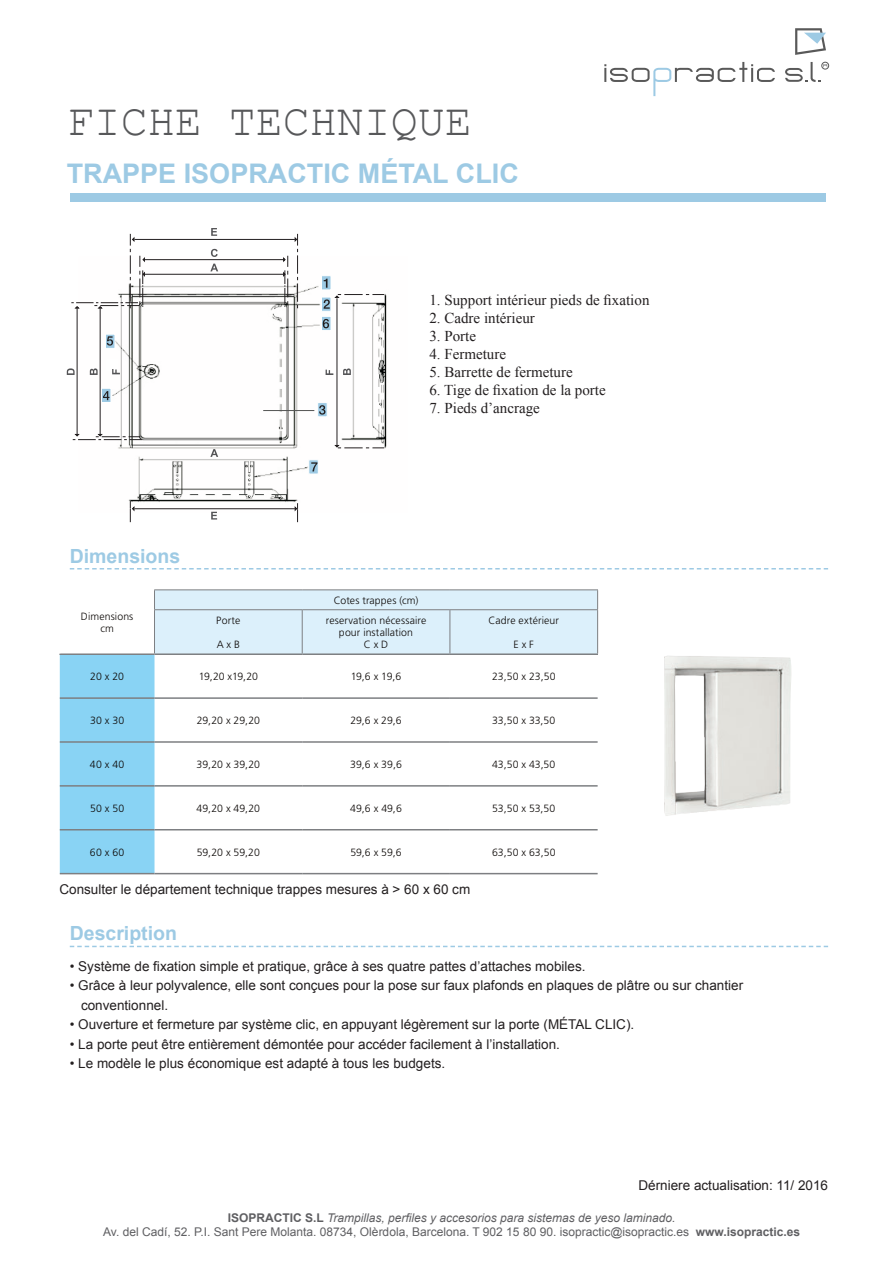
<style>
.page{position:relative;width:893px;height:1263px;background:#fff}
.page>*{position:absolute;margin:0;border:0;box-sizing:border-box;transform-origin:0 0}
.t1{font:45px "Courier New";color:#57585a}
.t2{font:700 27px "Arial";color:#9dcae4}
.t3{font:700 19.5px "Arial";color:#9dcae4}
.t4{font:15px "Times New Roman";color:#231f20}
.t5{font:13.5px/19.5px "Arial";color:#231f20}
.t6{font:12px/14.4px "Arial";color:#5f5f62;text-align:center}
.t7{font:300 10.5px/12.3px "Frutiger";letter-spacing:.01em;color:#0c0806;text-align:center}
.s1{font-weight:700}
.s2{font-style:italic}
</style>
<div class="page">
<svg style="left:604px;top:62px;width:171px;height:34px"></svg>
<div style="left:821px;top:62px;width:8px;height:7px;border:1px solid #595959;border-radius:50%"></div>
<svg style="left:785px;top:62px;width:42px;height:20px"></svg>
<svg style="left:795px;top:28px;width:31px;height:27px"></svg>
<div style="left:70px;top:193px;width:755px;height:8px;background:#9dcae4"></div>
<svg style="left:70px;top:568px;width:758px;height:1px"></svg>
<svg style="left:70px;top:946px;width:758px;height:1px"></svg>
<img style="left:79px;top:256px;width:308px;height:257px">
<div style="left:106px;top:359px;width:13px;height:13px;background:#fff"></div>
<div style="left:105px;top:334px;width:10px;height:15px;background:#9dcae4;border:1px solid #fff"></div>
<hr style="left:145px;top:274px;width:138px;height:1px;background:#231f20">
<svg style="left:210px;top:264px;width:8px;height:7px"></svg>
<hr style="left:134px;top:239px;width:161px;height:1px;background:#231f20">
<svg style="left:295px;top:234px;width:3px;height:74px"></svg>
<svg style="left:211px;top:228px;width:6px;height:8px"></svg>
<hr style="left:100px;top:308px;width:1px;height:126px;background:#231f20">
<svg style="left:90px;top:368px;width:8px;height:7px"></svg>
<svg style="left:112px;top:369px;width:8px;height:5px"></svg>
<hr style="left:337px;top:298px;width:1px;height:147px;background:#231f20">
<svg style="left:335px;top:445px;width:49px;height:4px"></svg>
<svg style="left:326px;top:370px;width:7px;height:5px"></svg>
<svg style="left:343px;top:368px;width:8px;height:7px"></svg>
<svg style="left:210px;top:449px;width:8px;height:8px"></svg>
<hr style="left:134px;top:508px;width:161px;height:1px;background:#231f20">
<svg style="left:130px;top:501px;width:4px;height:21px"></svg>
<svg style="left:295px;top:503px;width:3px;height:19px"></svg>
<svg style="left:211px;top:512px;width:6px;height:7px"></svg>
<hr style="left:77px;top:308px;width:1px;height:126px;background:#231f20">
<svg style="left:73px;top:434px;width:69px;height:6px"></svg>
<svg style="left:67px;top:368px;width:8px;height:7px"></svg>
<hr style="left:145px;top:259px;width:138px;height:1px;background:#231f20">
<svg style="left:211px;top:249px;width:7px;height:8px"></svg>
<svg style="left:71px;top:234px;width:74px;height:74px"></svg>
<svg style="left:283px;top:256px;width:5px;height:51px"></svg>
<hr style="left:263px;top:410px;width:51px;height:1px;background:#535453">
<svg style="left:321px;top:275px;width:10px;height:15px"></svg>
<svg style="left:324px;top:279px;width:3px;height:9px"></svg>
<svg style="left:321px;top:297px;width:10px;height:14px"></svg>
<svg style="left:321px;top:316px;width:10px;height:15px"></svg>
<div style="left:317px;top:402px;width:10px;height:15px;background:#9dcae4;border:1px solid #fff"></div>
<svg style="left:309px;top:460px;width:9px;height:14px"></svg>
<div style="left:101px;top:388px;width:10px;height:15px;background:#9dcae4;border:1px solid #fff"></div>
<svg style="left:107px;top:336px;width:6px;height:10px"></svg>
<svg style="left:103px;top:391px;width:6px;height:9px"></svg>
<svg style="left:311px;top:462px;width:6px;height:9px"></svg>
<svg style="left:319px;top:405px;width:6px;height:10px"></svg>
<svg style="left:323px;top:319px;width:6px;height:9px"></svg>
<svg style="left:324px;top:294px;width:60px;height:15px"></svg>
<hr style="left:154px;top:589px;width:148px;height:1px;background:#7d7f82">
<hr style="left:302px;top:589px;width:148px;height:1px;background:#7d7f82">
<hr style="left:450px;top:589px;width:148px;height:1px;background:#7d7f82">
<svg style="left:59px;top:590px;width:539px;height:284px"></svg>
<img style="left:664px;top:656px;width:128px;height:160px">
<h1 class="t1" style="left:67px;top:93px;width:406px">FICHE TECHNIQUE</h1>
<h2 class="t2" style="left:67px;top:155px;width:454px">TRAPPE ISOPRACTIC MÉTAL CLIC</h2>
<h3 class="t3" style="left:70px;top:543px;width:112px">Dimensions</h3>
<p class="t7" style="left:81px;top:610px;width:54px">Dimensions cm</p>
<p class="t7" style="left:216px;top:614px;width:26px">Porte</p>
<p class="t7" style="left:217px;top:638px;width:25px">A x B</p>
<p class="t4" style="left:429px;top:290px;width:221px">1. Support intérieur pieds de fixation</p>
<p class="t4" style="left:429px;top:308px;width:107px">2. Cadre intérieur</p>
<p class="t4" style="left:429px;top:326px;width:48px">3. Porte</p>
<p class="t4" style="left:429px;top:344px;width:78px">4. Fermeture</p>
<p class="t4" style="left:429px;top:362px;width:145px">5. Barrette de fermeture</p>
<p class="t4" style="left:429px;top:380px;width:178px">6. Tige de fixation de la porte</p>
<p class="t4" style="left:429px;top:398px;width:112px">7. Pieds d’ancrage</p>
<p class="t7" style="left:334px;top:594px;width:86px">Cotes trappes (cm)</p>
<p class="t7" style="left:326px;top:614px;width:102px">reservation nécessaire pour installation<br>C x D</p>
<p class="t7" style="left:489px;top:614px;width:72px">Cadre extérieur</p>
<p class="t7" style="left:514px;top:638px;width:22px">E x F</p>
<p class="t7" style="left:90px;top:670px;width:35px">20 x 20</p>
<p class="t7" style="left:199px;top:670px;width:61px">19,20 x19,20</p>
<p class="t7" style="left:351px;top:670px;width:52px">19,6 x 19,6</p>
<p class="t7" style="left:492px;top:670px;width:65px">23,50 x 23,50</p>
<p class="t7" style="left:90px;top:714px;width:36px">30 x 30</p>
<p class="t7" style="left:197px;top:714px;width:65px">29,20 x 29,20</p>
<p class="t7" style="left:350px;top:714px;width:53px">29,6 x 29,6</p>
<p class="t7" style="left:492px;top:714px;width:65px">33,50 x 33,50</p>
<p class="t7" style="left:90px;top:758px;width:36px">40 x 40</p>
<p class="t7" style="left:197px;top:758px;width:65px">39,20 x 39,20</p>
<p class="t7" style="left:350px;top:758px;width:53px">39,6 x 39,6</p>
<p class="t7" style="left:492px;top:758px;width:65px">43,50 x 43,50</p>
<p class="t7" style="left:90px;top:802px;width:36px">50 x 50</p>
<p class="t7" style="left:197px;top:802px;width:65px">49,20 x 49,20</p>
<p class="t7" style="left:350px;top:802px;width:53px">49,6 x 49,6</p>
<p class="t7" style="left:492px;top:802px;width:65px">53,50 x 53,50</p>
<p class="t7" style="left:90px;top:846px;width:36px">60 x 60</p>
<p class="t7" style="left:197px;top:846px;width:65px">59,20 x 59,20</p>
<p class="t7" style="left:350px;top:846px;width:53px">59,6 x 59,6</p>
<p class="t7" style="left:492px;top:846px;width:65px">63,50 x 63,50</p>
<p class="t5" style="left:59px;top:880px;width:412px">Consulter le département technique trappes mesures à &gt; 60 x 60 cm</p>
<h3 class="t3" style="left:70px;top:920px;width:109px">Description</h3>
<p class="t5" style="left:70px;top:956px;width:517px">• Système de fixation simple et pratique, grâce à ses quatre pattes d’attaches mobiles.</p>
<p class="t5" style="left:81px;top:976px;width:664px;text-indent:-11px">• Grâce à leur polyvalence, elle sont conçues pour la pose sur faux plafonds en plaques de plâtre ou sur chantier conventionnel.</p>
<p class="t5" style="left:70px;top:1015px;width:566px">• Ouverture et fermeture par système clic, en appuyant légèrement sur la porte (MÉTAL CLIC).</p>
<p class="t5" style="left:70px;top:1034px;width:492px">• La porte peut être entièrement démontée pour accéder facilement à l’installation.</p>
<p class="t5" style="left:70px;top:1054px;width:377px">• Le modèle le plus économique est adapté à tous les budgets.</p>
<p class="t5" style="left:638px;top:1175px;width:191px">Dérniere actualisation: 11/ 2016</p>
<p class="t6" style="left:103px;top:1211px;width:699px"><span class="s1">ISOPRACTIC S.L</span> <span class="s2">Trampillas, perfiles y accesorios para sistemas de yeso laminado.<br></span>Av. del Cadí, 52. P.I. Sant Pere Molanta. 08734, Olèrdola, Barcelona. T 902 15 80 90. isopractic@isopractic.es <span class="s1">www.isopractic.es</span></p>
</div>
